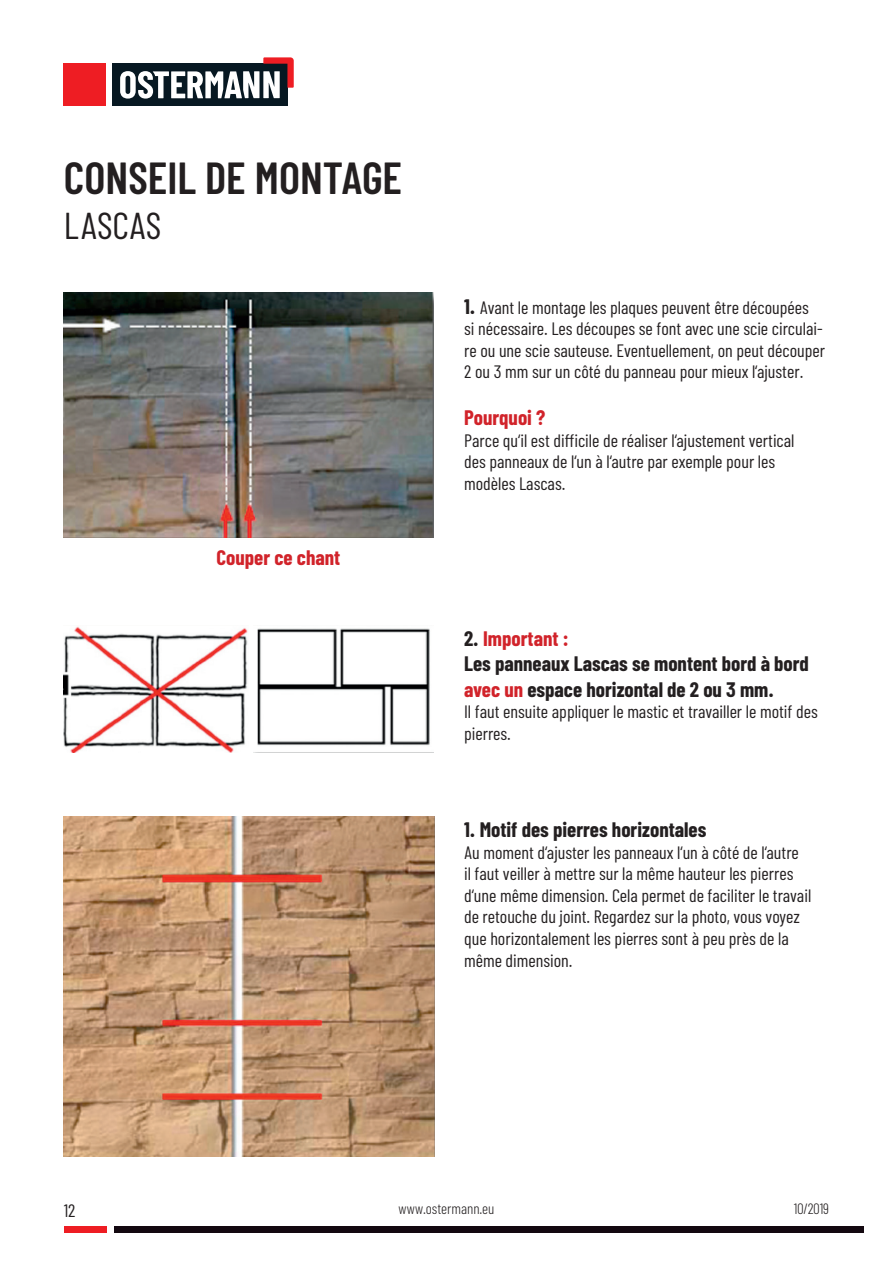
<style>
.page{position:relative;width:893px;height:1263px;background:#fff}
.page>*{position:absolute;margin:0;border:0;box-sizing:border-box;transform-origin:0 0}
.t1{font:600 45px "Barlow Condensed";color:#231f20}
.t2{font:37.5px "Barlow Condensed";letter-spacing:-.005em;color:#231f20}
.t3{font:700 21px/25.2px "Barlow Condensed";color:#231f20}
.t4{font:700 21px "Barlow Condensed";color:#d1232a}
.t5{font:18px/21.6px "Barlow Condensed";color:#231f20}
.t6{font:300 15px "Barlow Condensed";color:#231f20}
.s1{font-weight:700;font-size:21px}
.s2{color:#d1232a}
</style>
<div class="page">
<div style="left:64px;top:64px;width:42px;height:42px;background:#ee1d23"></div>
<div style="left:112px;top:64px;width:175px;height:42px;background:#071822"></div>
<svg style="left:120px;top:57px;width:174px;height:42px"></svg>
<div style="left:64px;top:1226px;width:42px;height:7px;background:#ee1d23"></div>
<div style="left:114px;top:1226px;width:750px;height:7px;background:#130810"></div>
<img style="left:64px;top:293px;width:370px;height:244px">
<img style="left:64px;top:626px;width:184px;height:127px">
<img style="left:253px;top:628px;width:181px;height:125px">
<img style="left:63px;top:816px;width:372px;height:341px">
<h1 class="t1" style="left:64px;top:149px;width:340px">CONSEIL DE MONTAGE</h1>
<h2 class="t2" style="left:64px;top:202px;width:99px">LASCAS</h2>
<p class="t4" style="left:217px;top:545px;width:125px">Couper ce chant</p>
<p class="t5" style="left:464px;top:296px;width:362px"><span class="s1">1.</span> Avant le montage les plaques peuvent être découpées<br>si nécessaire. Les découpes se font avec une scie circulai&shy;re ou une scie sauteuse. Eventuellement, on peut découper 2 ou 3 mm sur un côté du panneau pour mieux l‘ajuster.</p>
<p class="t4" style="left:464px;top:405px;width:83px">Pourquoi ?</p>
<p class="t5" style="left:464px;top:429px;width:332px">Parce qu‘il est difficile de réaliser l‘ajustement vertical des panneaux de l‘un à l‘autre par exemple pour les modèles Lascas.</p>
<p class="t3" style="left:464px;top:625px;width:346px">2. <span class="s2">Important :<br></span>Les panneaux Lascas se montent bord à bord <span class="s2">avec un</span> espace horizontal de 2 ou 3 mm.</p>
<p class="t5" style="left:464px;top:700px;width:355px">Il faut ensuite appliquer le mastic et travailler le motif des pierres.</p>
<p class="t3" style="left:464px;top:816px;width:244px">1. Motif des pierres horizontales</p>
<p class="t5" style="left:464px;top:841px;width:349px">Au moment d‘ajuster les panneaux l‘un à côté de l‘autre<br>il faut veiller à mettre sur la même hauteur les pierres d‘une même dimension. Cela permet de faciliter le travail de retouche du joint. Regardez sur la photo, vous voyez que horizontalement les pierres sont à peu près de la même dimension.</p>
<p class="t5" style="left:64px;top:1199px;width:13px">12</p>
<p class="t6" style="left:398px;top:1199px;width:98px">www.ostermann.eu</p>
<p class="t6" style="left:794px;top:1199px;width:37px">10/2019</p>
</div>
